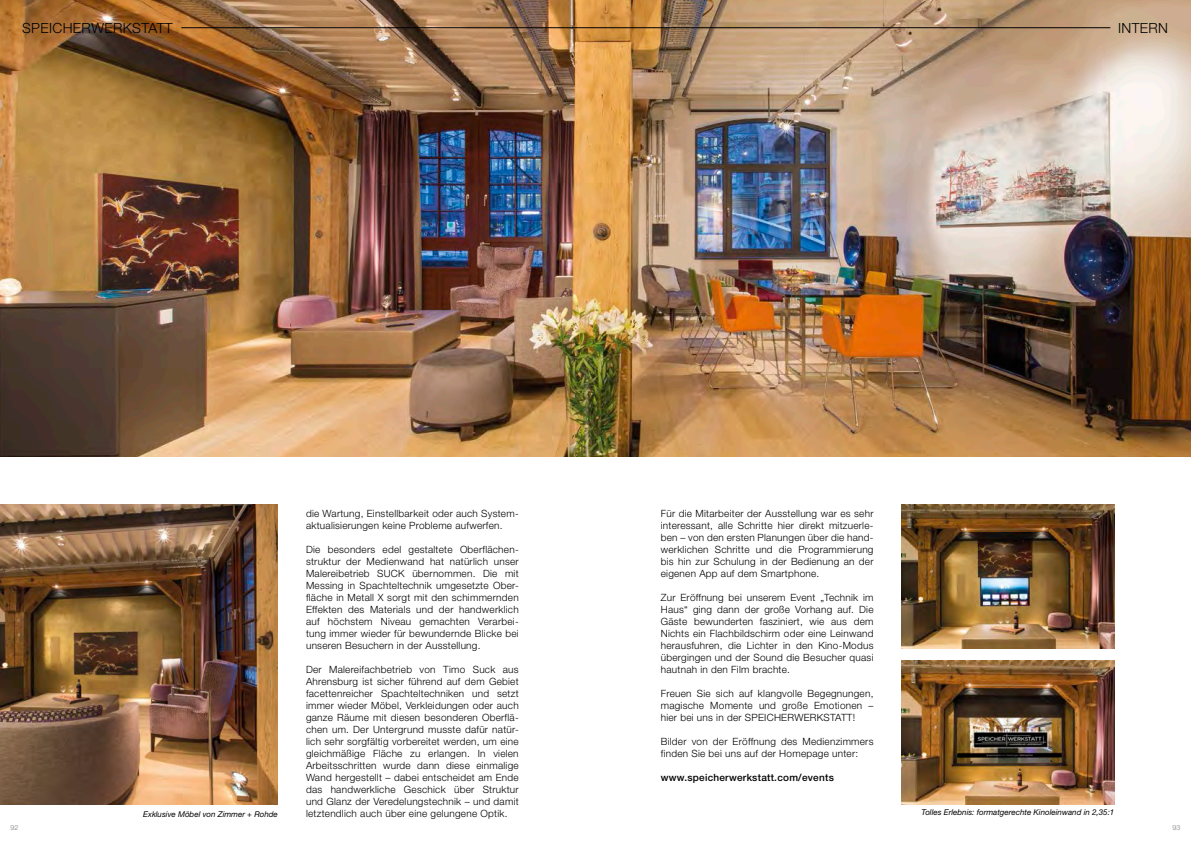
<style>
.page{position:relative;width:1191px;height:842px;background:#fff}
.page>*{position:absolute;margin:0;border:0;box-sizing:border-box;transform-origin:0 0}
.t1{font:300 14px "Helvetica Neue";letter-spacing:.025em;color:#000}
.t2{font:300 10px/12px "Helvetica Neue";letter-spacing:.025em;color:#000;text-align:justify}
.t3{font:500 10px "Helvetica Neue";letter-spacing:.025em;color:#000}
.t4{font:italic 8px "Helvetica Neue";color:#000}
.t5{font:300 7px "Helvetica Neue";color:#7b7b7b}
</style>
<div class="page">
<img style="left:0;top:0;width:1191px;height:456px">
<img style="left:0;top:504px;width:278px;height:300px">
<img style="left:901px;top:660px;width:213px;height:144px">
<img style="left:901px;top:504px;width:213px;height:144px">
<hr style="left:181px;top:27px;width:929px;height:1px;background:#000">
<h1 class="t1" style="left:22px;top:19px;width:152px">SPEICHERWERKSTATT</h1>
<h1 class="t1" style="left:1118px;top:19px;width:51px">INTERN</h1>
<p class="t5" style="left:10px;top:823px;width:9px">92</p>
<p class="t4" style="left:143px;top:809px;width:136px">Exklusive Möbel von Zimmer + Rohde</p>
<p class="t2" style="left:306px;top:507px;width:214px">die Wartung, Einstellbarkeit oder auch System&shy;aktualisierungen keine Probleme aufwerfen.</p>
<p class="t2" style="left:306px;top:543px;width:214px">Die besonders edel gestaltete Oberflächen&shy;struktur der Medienwand hat natürlich unser Malereibetrieb SUCK übernommen. Die mit Messing in Spachteltechnik umgesetzte Ober&shy;fläche in Metall X sorgt mit den schimmernden Effekten des Materials und der handwerklich auf höchstem Niveau gemachten Verarbei&shy;tung immer wieder für bewundernde Blicke bei unseren Besuchern in der Ausstellung.</p>
<p class="t2" style="left:306px;top:663px;width:214px">Der Malereifachbetrieb von Timo Suck aus Ahrensburg ist sicher führend auf dem Gebiet facettenreicher Spachteltechniken und setzt immer wieder Möbel, Verkleidungen oder auch ganze Räume mit diesen besonderen Oberflä&shy;chen um. Der Untergrund musste dafür natür&shy;lich sehr sorgfältig vorbereitet werden, um eine gleichmäßige Fläche zu erlangen. In vielen Arbeitsschritten wurde dann diese einmalige Wand hergestellt – dabei entscheidet am Ende das handwerkliche Geschick über Struktur und Glanz der Veredelungstechnik – und damit letztendlich auch über eine gelungene Optik.</p>
<p class="t2" style="left:661px;top:507px;width:214px">Für die Mitarbeiter der Ausstellung war es sehr interessant, alle Schritte hier direkt mitzuerle&shy;ben – von den ersten Planungen über die hand&shy;werklichen Schritte und die Programmierung bis hin zur Schulung in der Bedienung an der eigenen App auf dem Smartphone.</p>
<p class="t2" style="left:661px;top:591px;width:214px">Zur Eröffnung bei unserem Event „Technik im Haus“ ging dann der große Vorhang auf. Die Gäste bewunderten fasziniert, wie aus dem Nichts ein Flachbildschirm oder eine Leinwand herausfuhren, die Lichter in den Kino-Modus übergingen und der Sound die Besucher quasi hautnah in den Film brachte.</p>
<p class="t2" style="left:661px;top:687px;width:214px">Freuen Sie sich auf klangvolle Begegnungen, magische Momente und große Emotionen – hier bei uns in der SPEICHERWERKSTATT!</p>
<p class="t2" style="left:661px;top:735px;width:214px">Bilder von der Eröffnung des Medienzimmers finden Sie bei uns auf der Homepage unter:</p>
<p class="t3" style="left:661px;top:771px;width:174px">www.speicherwerkstatt.com/events</p>
<p class="t4" style="left:921px;top:808px;width:194px">Tolles Erlebnis: formatgerechte Kinoleinwand in 2,35:1</p>
<p class="t5" style="left:1172px;top:823px;width:9px">93</p>
</div>
